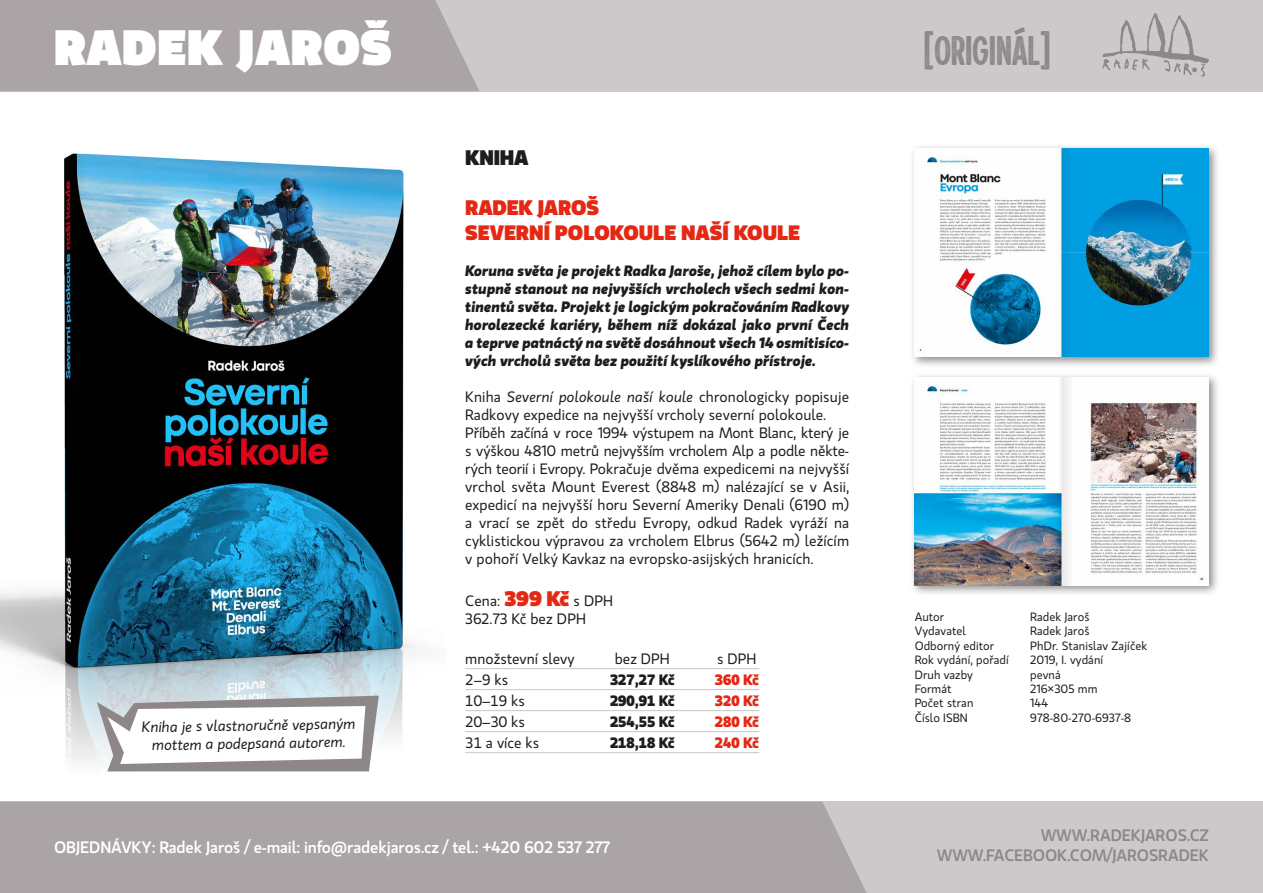
<style>
.page{position:relative;width:1263px;height:893px;background:#fff}
.page>*{position:absolute;margin:0;border:0;box-sizing:border-box;transform-origin:0 0}
.t1{font:49.5px "Gloriola Display Fat";letter-spacing:.02em;color:#fff}
.t2{font:48px "Sonder Print Sans 1";color:#8e8788}
.t3{font:900 21px "Gloriola Display";letter-spacing:-.01em;color:#e52813}
.t4{font:900 21px "Gloriola Display";letter-spacing:-.01em;color:#1d1d1b}
.t5{font:900 20.85px "Gloriola Display";color:#e52813}
.t6{font:500 16.5px "Gloriola";letter-spacing:-.01em;color:#fff}
.t7{font:500 16.5px/19.8px "Gloriola";letter-spacing:-.01em;color:#8e8788;text-align:right}
.t8{font:15px/18px "Gloriola";letter-spacing:.005em;color:#1d1d1b}
.t9{font:italic 700 15px/18px "Gloriola";color:#1d1d1b;text-align:justify}
.t10{font:italic 15px/18px "Gloriola";color:#1d1d1b;text-align:center}
.t11{font:700 15px "Gloriola";color:#1d1d1b}
.t12{font:700 15px "Gloriola";color:#e52813}
.t13{font:12px "Gloriola";letter-spacing:.005em;color:#1d1d1b}
.s1{font-style:italic}
.s2{font-family:"Gloriola Display";font-weight:900;font-size:21px;color:#e52813}
</style>
<div class="page">
<div style="left:0;top:0;width:1263px;height:91px;background:#cdc8ca"></div>
<div style="left:0;top:0;width:479px;height:91px;background:#aba4a6"></div>
<div style="left:0;top:802px;width:1263px;height:91px;background:#cdc8ca"></div>
<div style="left:0;top:802px;width:867px;height:91px;background:#aba4a6"></div>
<svg style="left:1103px;top:13px;width:106px;height:64px"></svg>
<div style="left:909px;top:372px;width:311px;height:224px;background:#1d1d1b;opacity:.5"></div>
<img style="left:915px;top:377px;width:294px;height:208px">
<div style="left:909px;top:144px;width:311px;height:224px;background:#1d1d1b;opacity:.5"></div>
<img style="left:915px;top:149px;width:294px;height:208px">
<img style="left:0;top:153px;width:445px;height:649px">
<svg style="left:97px;top:696px;width:282px;height:75px"></svg>
<hr style="left:465px;top:668px;width:294px;height:1px;background:#c7c7c6">
<hr style="left:465px;top:689px;width:294px;height:1px;background:#c7c7c6">
<hr style="left:465px;top:710px;width:294px;height:1px;background:#c7c7c6">
<hr style="left:465px;top:731px;width:294px;height:1px;background:#c7c7c6">
<hr style="left:465px;top:752px;width:294px;height:1px;background:#c7c7c6">
<h1 class="t1" style="left:54px;top:18px;width:339px">RADEK JAROŠ</h1>
<p class="t10" style="left:142px;top:719px;width:215px;rotate:-1deg">Kniha je s vlastnoručně vepsaným mottem a podepsaná autorem.</p>
<h3 class="t4" style="left:465px;top:145px;width:65px">KNIHA</h3>
<h3 class="t3" style="left:465px;top:195px;width:135px">RADEK JAROŠ</h3>
<h3 class="t5" style="left:465px;top:221px;width:336px">SEVERNÍ POLOKOULE NAŠÍ KOULE</h3>
<p class="t9" style="left:465px;top:262px;width:385px">Koruna světa je projekt Radka Jaroše, jehož cílem bylo po&shy;stupně stanout na nejvyšších vrcholech všech sedmi kon&shy;tinentů světa. Projekt je logickým pokračováním Radkovy horolezecké kariéry, během níž dokázal jako první Čech a teprve patnáctý na světě dosáhnout všech 14 osmitisíco&shy;vých vrcholů světa bez použití kyslíkového přístroje.</p>
<p class="t8" style="left:465px;top:388px;width:385px">Kniha <span class="s1">Severní polokoule naší koule</span> chronologicky popisuje Radkovy expedice na nejvyšší vrcholy severní polokoule.<br>Příběh začíná v roce 1994 výstupem na Mont Blanc, který je s výškou 4810 metrů nejvyšším vrcholem Alp a podle někte&shy;rých teorií i Evropy. Pokračuje dvěma expedicemi na nejvyšší vrchol světa Mount Everest (8848 m) nalézající se v Asii, expedicí na nejvyšší horu Severní Ameriky Denali (6190 m) a vrací se zpět do středu Evropy, odkud Radek vyráží na cyklistickou výpravou za vrcholem Elbrus (5642 m) ležícím v pohoří Velký Kavkaz na evropsko-asijských hranicích.</p>
<p class="t8" style="left:465px;top:592px;width:149px">Cena: <span class="s2">399 Kč</span> s DPH<br>362.73 Kč bez DPH</p>
<p class="t8" style="left:465px;top:650px;width:111px">množstevní slevy</p>
<p class="t8" style="left:615px;top:650px;width:57px">bez DPH</p>
<p class="t8" style="left:717px;top:650px;width:41px">s DPH</p>
<p class="t8" style="left:465px;top:671px;width:44px">2–9 ks</p>
<p class="t11" style="left:610px;top:671px;width:66px">327,27 Kč</p>
<p class="t12" style="left:715px;top:671px;width:45px">360 Kč</p>
<p class="t8" style="left:465px;top:692px;width:61px">10–19 ks</p>
<p class="t11" style="left:610px;top:692px;width:66px">290,91 Kč</p>
<p class="t12" style="left:715px;top:692px;width:45px">320 Kč</p>
<p class="t8" style="left:465px;top:713px;width:61px">20–30 ks</p>
<p class="t11" style="left:610px;top:713px;width:66px">254,55 Kč</p>
<p class="t12" style="left:715px;top:713px;width:45px">280 Kč</p>
<p class="t8" style="left:465px;top:734px;width:75px">31 a více ks</p>
<p class="t11" style="left:610px;top:734px;width:66px">218,18 Kč</p>
<p class="t12" style="left:715px;top:734px;width:45px">240 Kč</p>
<p class="t6" style="left:54px;top:838px;width:558px">OBJEDNÁVKY: Radek Jaroš / e-mail: info@radekjaros.cz / tel.: +420 602 537 277</p>
<h2 class="t2" style="left:923px;top:24px;width:129px">[ORIGINÁL]</h2>
<p class="t13" style="left:915px;top:610px;width:31px">Autor</p>
<p class="t13" style="left:1030px;top:610px;width:61px">Radek Jaroš</p>
<p class="t13" style="left:915px;top:624px;width:53px">Vydavatel</p>
<p class="t13" style="left:1030px;top:624px;width:61px">Radek Jaroš</p>
<p class="t13" style="left:915px;top:639px;width:81px">Odborný editor</p>
<p class="t13" style="left:1030px;top:639px;width:118px">PhDr. Stanislav Zajíček</p>
<p class="t13" style="left:915px;top:653px;width:96px">Rok vydání, pořadí</p>
<p class="t13" style="left:1030px;top:653px;width:74px">2019, I. vydání</p>
<p class="t13" style="left:915px;top:667px;width:60px">Druh vazby</p>
<p class="t13" style="left:1030px;top:667px;width:32px">pevná</p>
<p class="t13" style="left:915px;top:682px;width:39px">Formát</p>
<p class="t13" style="left:1030px;top:682px;width:69px">216×305 mm</p>
<p class="t13" style="left:915px;top:696px;width:60px">Počet stran</p>
<p class="t13" style="left:1030px;top:696px;width:19px">144</p>
<p class="t13" style="left:915px;top:711px;width:55px">Číslo ISBN</p>
<p class="t13" style="left:1030px;top:711px;width:103px">978-80-270-6937-8</p>
<p class="t7" style="left:937px;top:826px;width:274px">WWW.RADEKJAROS.CZ<br>WWW.FACEBOOK.COM/JAROSRADEK</p>
</div>
